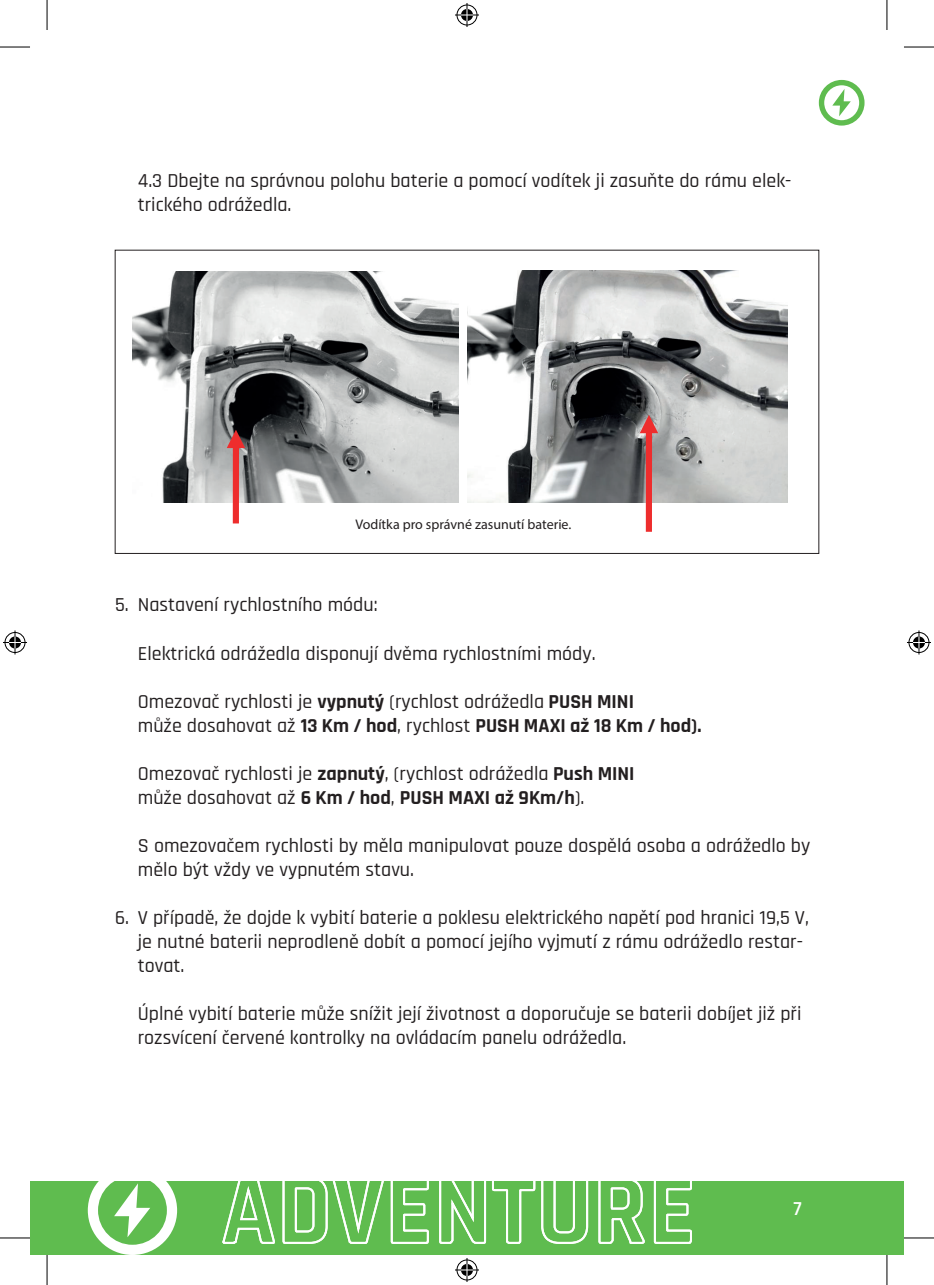
<style>
.page{position:relative;width:934px;height:1285px;background:#fff}
.page>*{position:absolute;margin:0;border:0;box-sizing:border-box;transform-origin:0 0}
.t1{font:500 20px/24px "Rajdhani";color:#231f20}
.t2{font:600 20px "Rajdhani";color:#fff}
.t3{font:14px "Myriad Pro";color:#231f20}
.t4{font:12.2px "Arial";color:#000001}
.s1{font-weight:700}
</style>
<div class="page">
<img style="left:132px;top:271px;width:326px;height:231px">
<svg style="left:226px;top:430px;width:19px;height:93px;background:#ca8787"></svg>
<img style="left:467px;top:271px;width:320px;height:231px">
<svg style="left:639px;top:415px;width:19px;height:117px"></svg>
<div style="left:30px;top:1181px;width:873px;height:74px;background:#5fbc4f"></div>
<svg style="left:832px;top:89px;width:18px;height:27px"></svg>
<div style="left:818px;top:80px;width:46px;height:46px;border:5px solid #5fbc4f;border-radius:50%"></div>
<svg style="left:88px;top:1181px;width:89px;height:74px"></svg>
<svg style="left:222px;top:1181px;width:207px;height:63px"></svg>
<svg style="left:439px;top:1181px;width:150px;height:63px"></svg>
<svg style="left:598px;top:1181px;width:46px;height:63px"></svg>
<svg style="left:653px;top:1181px;width:39px;height:63px"></svg>
<hr style="left:0;top:47px;width:30px;height:1px;background:#000">
<hr style="left:903px;top:47px;width:30px;height:1px;background:#000">
<hr style="left:0;top:1237px;width:30px;height:1px;background:#000">
<hr style="left:903px;top:1237px;width:30px;height:1px;background:#000">
<hr style="left:47px;top:0;width:1px;height:30px;background:#000">
<hr style="left:47px;top:1255px;width:1px;height:30px;background:#000">
<hr style="left:886px;top:0;width:1px;height:30px;background:#000">
<hr style="left:886px;top:1255px;width:1px;height:30px;background:#000">
<svg style="left:455px;top:3px;width:24px;height:24px"></svg>
<svg style="left:455px;top:1258px;width:24px;height:24px"></svg>
<svg style="left:3px;top:630px;width:24px;height:24px"></svg>
<svg style="left:907px;top:630px;width:23px;height:24px"></svg>
<p class="t1" style="left:138px;top:169px;width:654px">4.3 Dbejte na správnou polohu baterie a pomocí vodítek ji zasuňte do rámu elek&shy;trického odrážedla.</p>
<p class="t3" style="left:352px;top:516px;width:221px"><sub>P</sub>Vodítka pro správné zasunutí baterie.</p>
<p class="t4" style="left:360px;top:520px;width:215px">ut the battery into frame along the track</p>
<p class="t1" style="left:115px;top:594px;width:264px">5. Nastavení rychlostního módu:</p>
<p class="t1" style="left:138px;top:642px;width:459px">Elektrická odrážedla disponují dvěma rychlostními módy.</p>
<p class="t1" style="left:138px;top:690px;width:565px">Omezovač rychlosti je <span class="s1">vypnutý</span> (rychlost odrážedla <span class="s1">PUSH MINI<br></span>může dosahovat až <span class="s1">13 Km / hod</span>, rychlost <span class="s1">PUSH MAXI až 18 Km / hod).</span></p>
<p class="t1" style="left:138px;top:762px;width:498px">Omezovač rychlosti je <span class="s1">zapnutý</span>, (rychlost odrážedla <span class="s1">Push MINI </span>může dosahovat až <span class="s1">6 Km / hod</span>, <span class="s1">PUSH MAXI až 9Km/h</span>).</p>
<p class="t1" style="left:138px;top:834px;width:673px">S omezovačem rychlosti by měla manipulovat pouze dospělá osoba a odrážedlo by mělo být vždy ve vypnutém stavu.</p>
<p class="t1" style="left:138px;top:906px;width:672px;text-indent:-23px">6. V případě, že dojde k vybití baterie a poklesu elektrického napětí pod hranici 19,5 V, je nutné baterii neprodleně dobít a pomocí jejího vyjmutí z rámu odrážedlo restar&shy;tovat.</p>
<p class="t1" style="left:138px;top:1002px;width:664px">Úplné vybití baterie může snížit její životnost a doporučuje se baterii dobíjet již při rozsvícení červené kontrolky na ovládacím panelu odrážedla.</p>
<p class="t2" style="left:793px;top:1197px;width:10px">7</p>
</div>
